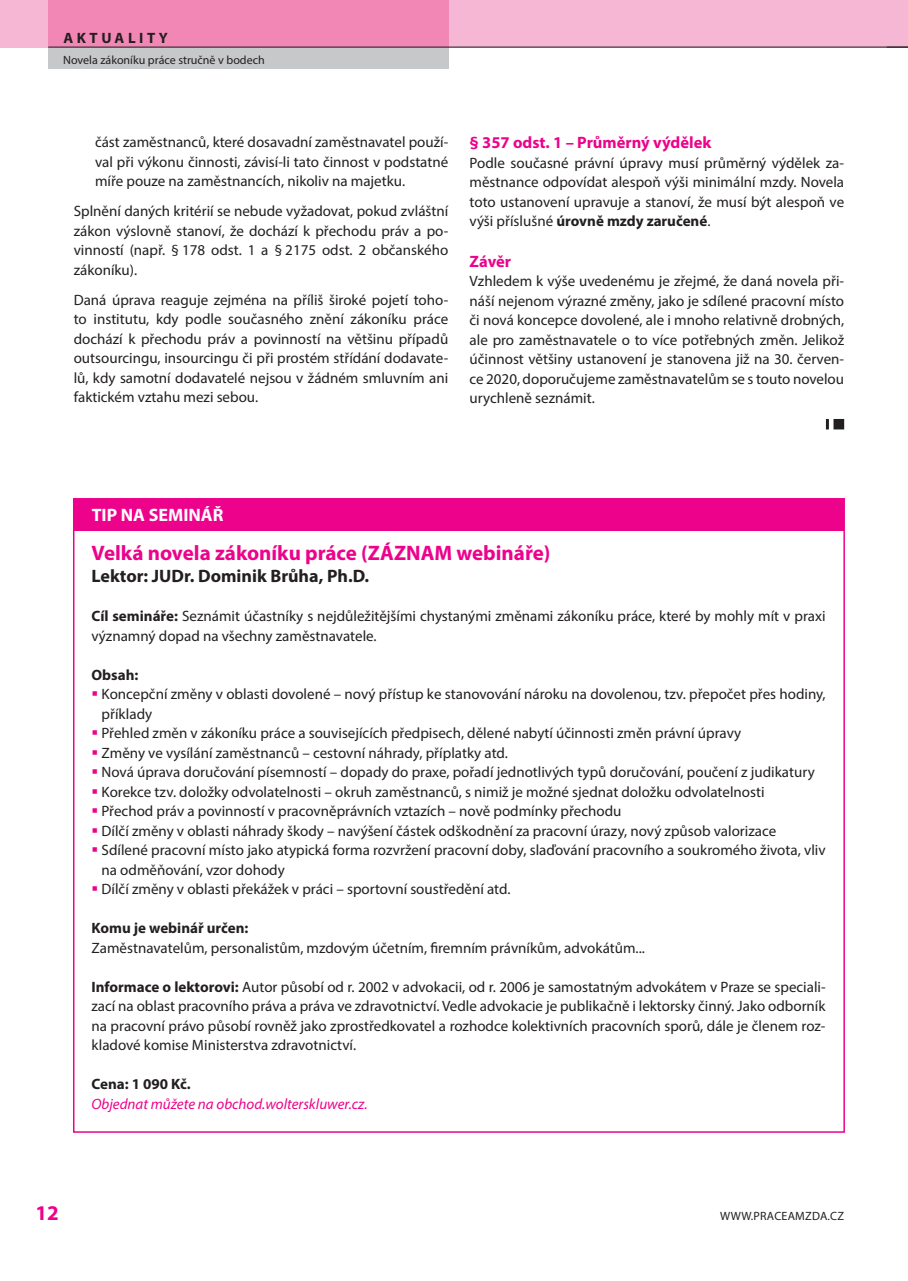
<style>
.page{position:relative;width:908px;height:1281px;background:#fff}
.page>*{position:absolute;margin:0;border:0;box-sizing:border-box;transform-origin:0 0}
.t1{font:700 21px "Myriad Pro";color:#ed028c}
.t2{font:700 18px "Myriad Pro";color:#231f20}
.t3{font:700 18px "Myriad Pro";color:#fff}
.t4{font:700 16.5px "Myriad Pro";color:#ed028c}
.t5{font:15px/19.5px "Myriad Pro";color:#231f20;text-align:justify}
.t6{font:italic 15px "Myriad Pro";color:#ed028c}
.t7{font:700 15px "Myriad Pro";color:#231f20}
.t8{font:700 15px "Myriad Pro";letter-spacing:.235em;color:#231f20}
.t9{font:12px "Myriad Pro";color:#231f20}
.t10{font:12px "Myriad Pro";letter-spacing:.02em;color:#231f20}
.s1{font-weight:700}
.s2{color:#ed028c}
</style>
<div class="page">
<div style="left:899px;top:0;width:8px;height:47px;background:#f6b7d4"></div>
<div style="left:0;top:0;width:899px;height:47px;background:#f6b7d4"></div>
<div style="left:48px;top:0;width:400px;height:68px;background:#c7c8ca"></div>
<div style="left:48px;top:0;width:400px;height:47px;background:#f287b6"></div>
<hr style="left:48px;top:47px;width:859px;height:1px;background:#231f20">
<svg style="left:825px;top:419px;width:3px;height:10px"></svg>
<div style="left:833px;top:419px;width:10px;height:10px;background:#231f20"></div>
<div style="left:74px;top:499px;width:769px;height:31px;background:#ed028c"></div>
<p class="t8" style="left:63px;top:28px;width:106px">Aktua lity</p>
<p class="t9" style="left:63px;top:53px;width:203px">Novela zákoníku práce stručně v bodech</p>
<p class="t5" style="left:95px;top:132px;width:354px">část zaměstnanců, které dosavadní zaměstnavatel použí&shy;val při výkonu činnosti, závisí-li tato činnost v podstatné míře pouze na zaměstnancích, nikoliv na majetku.</p>
<p class="t5" style="left:74px;top:201px;width:376px">Splnění daných kritérií se nebude vyžadovat, pokud zvláštní zákon výslovně stanoví, že dochází k přechodu práv a po&shy;vinností (např. § 178 odst. 1 a § 2175 odst. 2 občanského zákoníku).</p>
<p class="t5" style="left:74px;top:290px;width:376px">Daná úprava reaguje zejména na příliš široké pojetí toho&shy;to institutu, kdy podle současného znění zákoníku práce dochází k přechodu práv a povinností na většinu případů outsourcingu, insourcingu či při prostém střídání dodavate&shy;lů, kdy samotní dodavatelé nejsou v žádném smluvním ani faktickém vztahu mezi sebou.</p>
<p class="t4" style="left:469px;top:132px;width:243px">§ 357 odst. 1 – Průměrný výdělek</p>
<p class="t5" style="left:469px;top:153px;width:376px">Podle současné právní úpravy musí průměrný výdělek za&shy;městnance odpovídat alespoň výši minimální mzdy. Novela toto ustanovení upravuje a stanoví, že musí být alespoň ve výši příslušné <span class="s1">úrovně mzdy zaručené</span>.</p>
<p class="t4" style="left:469px;top:250px;width:43px">Závěr</p>
<p class="t5" style="left:469px;top:271px;width:376px">Vzhledem k výše uvedenému je zřejmé, že daná novela při&shy;náší nejenom výrazné změny, jako je sdílené pracovní místo či nová koncepce dovolené, ale i mnoho relativně drobných, ale pro zaměstnavatele o to více potřebných změn. Jelikož účinnost většiny ustanovení je stanovena již na 30. červen&shy;ce 2020, doporučujeme zaměstnavatelům se s touto novelou urychleně seznámit.</p>
<p class="t3" style="left:92px;top:503px;width:133px">TI P NA SEMINÁŘ</p>
<h1 class="t1" style="left:91px;top:539px;width:460px">Velká novela zákoníku práce (ZÁZNAM webináře)</h1>
<p class="t2" style="left:91px;top:564px;width:279px">Lektor: JUDr. Dominik Brůha, Ph.D.</p>
<p class="t5" style="left:91px;top:606px;width:735px"><span class="s1">Cíl semináře:</span> Seznámit účastníky s nejdůležitějšími chystanými změnami zákoníku práce, které by mohly mít v praxi významný dopad na všechny zaměstnavatele.</p>
<p class="t7" style="left:91px;top:665px;width:48px">Obsah:</p>
<p class="t5" style="left:101px;top:684px;width:725px;text-indent:-10px"><span class="s2">▪</span> Koncepční změny v oblasti dovolené – nový přístup ke stanovování nároku na dovolenou, tzv. přepočet přes hodiny, příklady</p>
<p class="t5" style="left:91px;top:723px;width:650px"><span class="s2">▪</span> Přehled změn v zákoníku práce a souvisejících předpisech, dělené nabytí účinnosti změn právní úpravy</p>
<p class="t5" style="left:91px;top:742px;width:418px"><span class="s2">▪</span> Změny ve vysílání zaměstnanců – cestovní náhrady, příplatky atd.</p>
<p class="t5" style="left:91px;top:762px;width:724px"><span class="s2">▪</span> Nová úprava doručování písemností – dopady do praxe, pořadí jednotlivých typů doručování, poučení z judikatury</p>
<p class="t5" style="left:91px;top:781px;width:674px"><span class="s2">▪</span> Korekce tzv. doložky odvolatelnosti – okruh zaměstnanců, s nimiž je možné sjednat doložku odvolatelnosti</p>
<p class="t5" style="left:91px;top:801px;width:531px"><span class="s2">▪</span> Přechod práv a povinností v pracovněprávních vztazích – nově podmínky přechodu</p>
<p class="t5" style="left:91px;top:820px;width:685px"><span class="s2">▪</span> Dílčí změny v oblasti náhrady škody – navýšení částek odškodnění za pracovní úrazy, nový způsob valorizace</p>
<p class="t5" style="left:101px;top:840px;width:725px;text-indent:-10px"><span class="s2">▪</span> Sdílené pracovní místo jako atypická forma rozvržení pracovní doby, slaďování pracovního a soukromého života, vliv na odměňování, vzor dohody</p>
<p class="t5" style="left:91px;top:879px;width:420px"><span class="s2">▪</span> Dílčí změny v oblasti překážek v práci – sportovní soustředění atd.</p>
<p class="t7" style="left:91px;top:918px;width:158px">Komu je webinář určen:</p>
<p class="t5" style="left:91px;top:937px;width:554px">Zaměstnavatelům, personalistům, mzdovým účetním, firemním právníkům, advokátům...</p>
<p class="t5" style="left:91px;top:976px;width:735px"><span class="s1">Informace o lektorovi:</span> Autor působí od r. 2002 v advokacii, od r. 2006 je samostatným advokátem v Praze se speciali&shy;zací na oblast pracovního práva a práva ve zdravotnictví. Vedle advokacie je publikačně i lektorsky činný. Jako odborník na pracovní právo působí rovněž jako zprostředkovatel a rozhodce kolektivních pracovních sporů, dále je členem roz&shy;kladové komise Ministerstva zdravotnictví.</p>
<p class="t7" style="left:91px;top:1074px;width:101px">Cena: 1 090 Kč.</p>
<p class="t6" style="left:91px;top:1094px;width:277px">Objednat můžete na obchod.wolterskluwer.cz.</p>
<h1 class="t1" style="left:35px;top:1199px;width:25px">12</h1>
<p class="t10" style="left:719px;top:1208px;width:125px">WWW.PRACEAMZDA.CZ</p>
</div>
